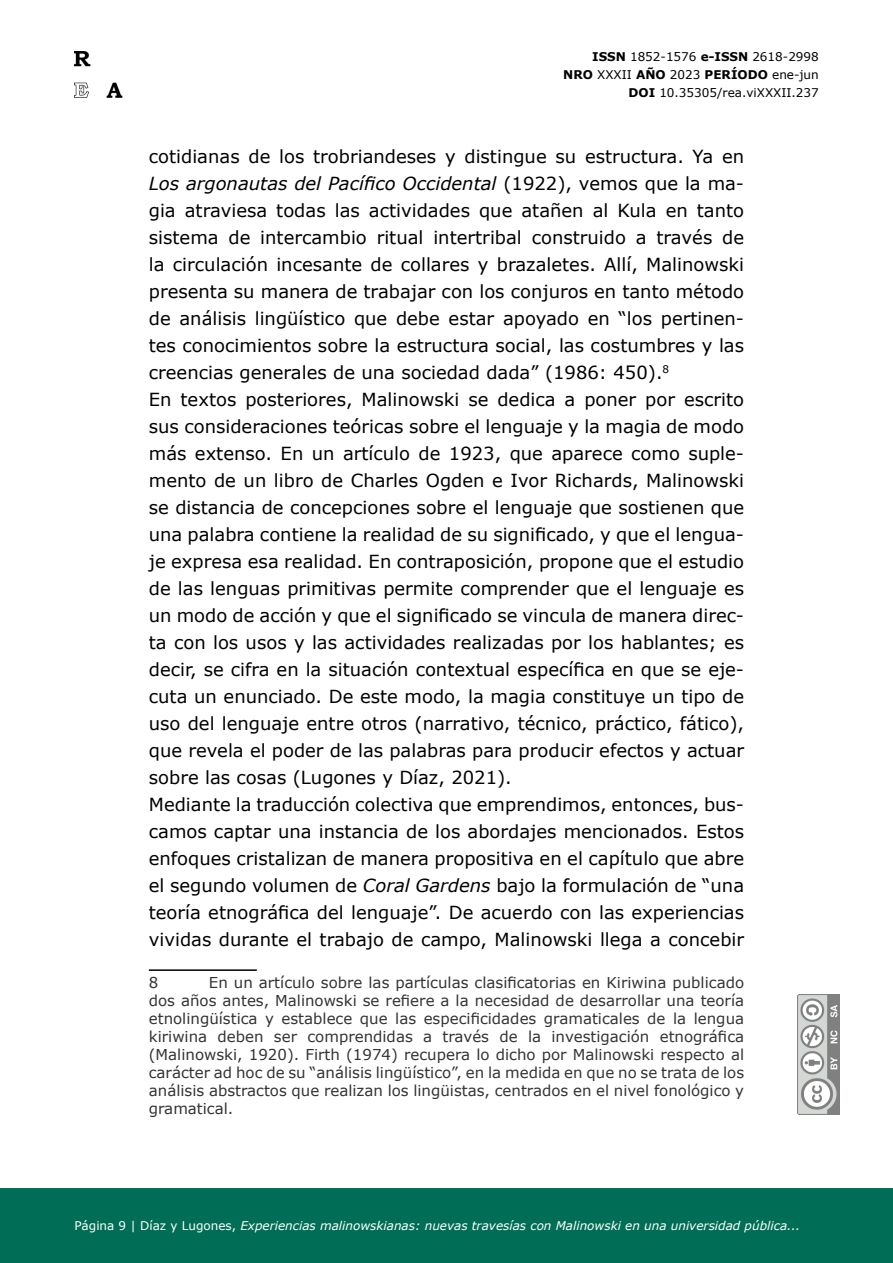
<style>
.page{position:relative;width:893px;height:1263px;background:#fff}
.page>*{position:absolute;margin:0;border:0;box-sizing:border-box;transform-origin:0 0}
.t1{font:18px/27px "Verdana";color:#000;text-align:justify}
.Notas_a_pie{font:15px/18px "Verdana";color:#333;text-align:justify}
.t2{font:italic 12px "Verdana";color:#fff}
.t3{font:12px/18px "Verdana";color:#000;text-align:right}
.s1{font-weight:700}
.s2{font-style:italic}
.s3{font-style:normal}
</style>
<div class="page">
<img style="left:798px;top:994px;width:42px;height:120px">
<div style="left:0;top:1188px;width:893px;height:75px;background:#006e56"></div>
<img style="left:74px;top:52px;width:49px;height:45px">
<hr style="left:149px;top:969px;width:108px;height:2px;background:#000">
<p class="t3" style="left:563px;top:47px;width:257px"><span class="s1">ISSN</span> 1852-1576 <span class="s1">e-ISSN</span> 2618-2998<br><span class="s1">NRO</span> XXXII <span class="s1">AÑO</span> 2023 <span class="s1">PERÍODO</span> ene-jun<br><span class="s1">DOI</span> 10.35305/rea.viXXXII.237</p>
<p class="t1" style="left:149px;top:142px;width:597px">cotidianas de los trobriandeses y distingue su estructura. Ya en <span class="s2">Los argonautas del Pacífico Occidental</span> (1922), vemos que la ma&shy;gia atraviesa todas las actividades que atañen al Kula en tanto sistema de intercambio ritual intertribal construido a través de la circulación incesante de collares y brazaletes. Allí, Malinowski presenta su manera de trabajar con los conjuros en tanto método de análisis lingüístico que debe estar apoyado en “los pertinen&shy;tes conocimientos sobre la estructura social, las costumbres y las creencias generales de una sociedad dada” (1986: 450).<sup>8</sup></p>
<p class="t1" style="left:149px;top:385px;width:597px">En textos posteriores, Malinowski se dedica a poner por escrito sus consideraciones teóricas sobre el lenguaje y la magia de modo más extenso. En un artículo de 1923, que aparece como suple&shy;mento de un libro de Charles Ogden e Ivor Richards, Malinowski se distancia de concepciones sobre el lenguaje que sostienen que una palabra contiene la realidad de su significado, y que el lengua&shy;je expresa esa realidad. En contraposición, propone que el estudio de las lenguas primitivas permite comprender que el lenguaje es un modo de acción y que el significado se vincula de manera direc&shy;ta con los usos y las actividades realizadas por los hablantes; es decir, se cifra en la situación contextual específica en que se eje&shy;cuta un enunciado. De este modo, la magia constituye un tipo de uso del lenguaje entre otros (narrativo, técnico, práctico, fático), que revela el poder de las palabras para producir efectos y actuar sobre las cosas (Lugones y Díaz, 2021).</p>
<p class="t1" style="left:149px;top:790px;width:597px">Mediante la traducción colectiva que emprendimos, entonces, bus&shy;camos captar una instancia de los abordajes mencionados. Estos enfoques cristalizan de manera propositiva en el capítulo que abre el segundo volumen de <span class="s2">Coral Gardens</span> bajo la formulación de “una teoría etnográfica del lenguaje”. De acuerdo con las experiencias vividas durante el trabajo de campo, Malinowski llega a concebir</p>
<p class="Notas_a_pie" style="left:149px;top:973px;width:11px">8</p>
<p class="Notas_a_pie" style="left:149px;top:973px;width:597px;text-indent:60px">En un artículo sobre las partículas clasificatorias en Kiriwina publicado dos años antes, Malinowski se refiere a la necesidad de desarrollar una teoría etnolingüística y establece que las especificidades gramaticales de la lengua kiriwina deben ser comprendidas a través de la investigación etnográfica (Malinowski, 1920). Firth (1974) recupera lo dicho por Malinowski respecto al carácter ad hoc de su “análisis lingüístico”, en la medida en que no se trata de los análisis abstractos que realizan los lingüistas, centrados en el nivel fonológico y gramatical.</p>
<p class="t2" style="left:74px;top:1217px;width:727px"><span class="s3">Página 9 | Díaz y Lugones,</span> Experiencias malinowskianas: nuevas travesías con Malinowski en una universidad pública...</p>
</div>
